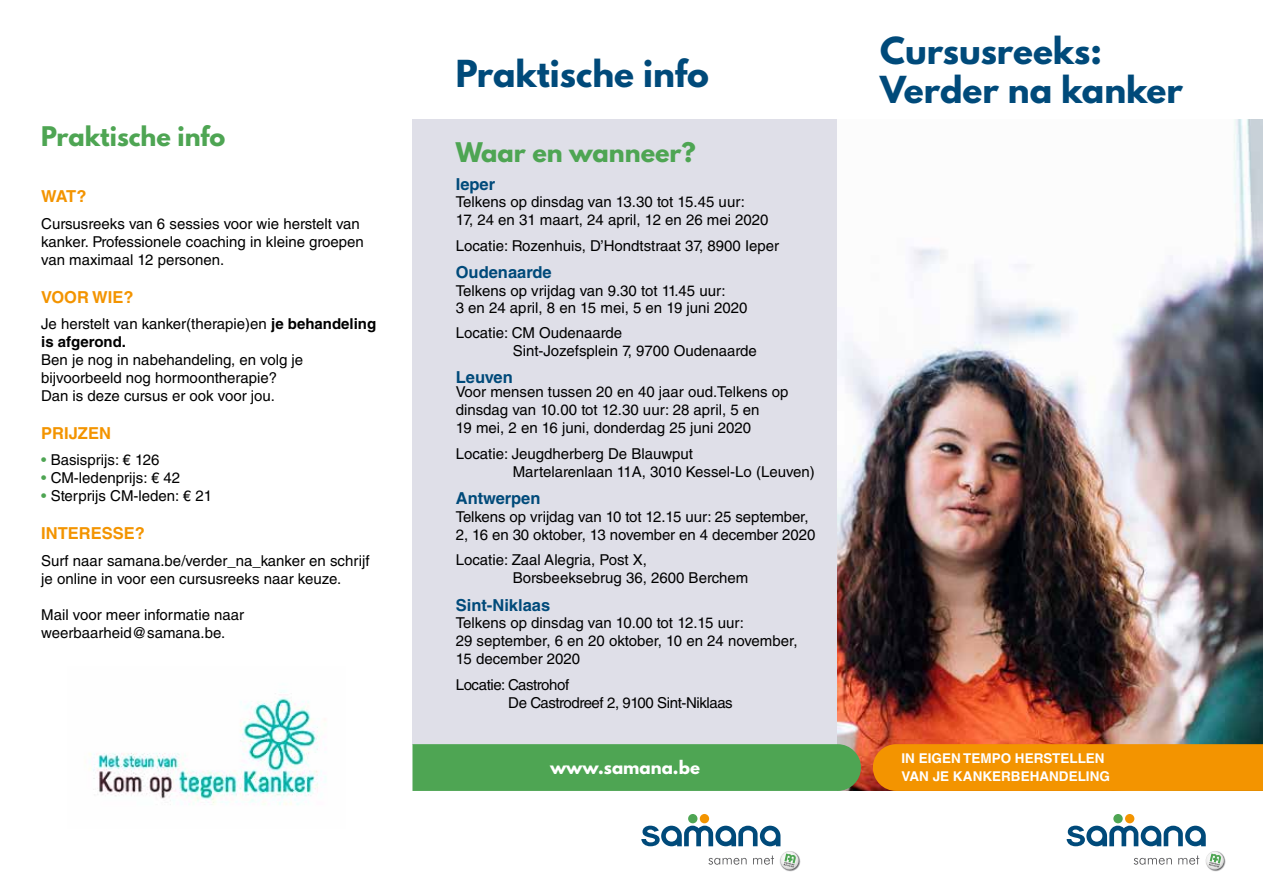
<style>
.page{position:relative;width:1263px;height:893px;background:#fff}
.page>*{position:absolute;margin:0;border:0;box-sizing:border-box;transform-origin:0 0}
.t1{font:700 33px/39.6px "League Spartan";color:#004a7a}
.t2{font:700 24px "League Spartan";color:#4ea553}
.t3{font:700 16.5px "Helvetica LT Std";color:#004a7a}
.t4{font:700 16.5px "Helvetica LT Std";color:#f39400}
.t5{font:700 16.5px "League Spartan";color:#fff}
.t6{font:15px/18px "Helvetica LT Std";color:#000}
.t7{font:15px/18px "Helvetica LT Std";letter-spacing:-.025em;color:#000}
.t8{font:700 13.5px "Helvetica LT Std";color:#fff}
.s1{font-weight:700}
.s2{color:#4ea553}
</style>
<div class="page">
<div style="left:412px;top:119px;width:426px;height:625px;background:#dfdfe8"></div>
<svg style="left:1134px;top:858px;width:38px;height:7px"></svg>
<svg style="left:1178px;top:855px;width:21px;height:10px"></svg>
<img style="left:1205px;top:851px;width:21px;height:20px">
<svg style="left:1206px;top:851px;width:18px;height:19px"></svg>
<svg style="left:1206px;top:852px;width:17px;height:16px"></svg>
<svg style="left:1067px;top:826px;width:139px;height:20px"></svg>
<div style="left:1113px;top:814px;width:10px;height:9px;background:#4ea553;border-radius:50%"></div>
<div style="left:1125px;top:814px;width:9px;height:9px;background:#f39400;border-radius:50%"></div>
<svg style="left:708px;top:858px;width:39px;height:7px"></svg>
<svg style="left:753px;top:855px;width:21px;height:10px"></svg>
<img style="left:780px;top:851px;width:20px;height:20px">
<svg style="left:780px;top:851px;width:19px;height:19px"></svg>
<svg style="left:781px;top:852px;width:17px;height:16px"></svg>
<svg style="left:641px;top:826px;width:139px;height:20px"></svg>
<div style="left:688px;top:814px;width:9px;height:9px;background:#4ea553;border-radius:50%"></div>
<div style="left:700px;top:814px;width:9px;height:9px;background:#f39400;border-radius:50%"></div>
<img style="left:838px;top:119px;width:425px;height:672px">
<div style="left:873px;top:744px;width:390px;height:47px;background:#f39400"></div>
<div style="left:412px;top:744px;width:449px;height:47px;background:#4ea553"></div>
<img style="left:89px;top:690px;width:237px;height:115px">
<h2 class="t2" style="left:41px;top:117px;width:186px">Praktische info</h2>
<p class="t4" style="left:41px;top:186px;width:47px">WAT?</p>
<p class="t6" style="left:41px;top:214px;width:324px">Cursusreeks van 6 sessies voor wie herstelt van kanker. Professionele coaching in kleine groepen van maximaal 12 personen.</p>
<p class="t4" style="left:41px;top:287px;width:94px">VOOR WIE?</p>
<p class="t6" style="left:41px;top:315px;width:336px">Je herstelt van kanker(therapie)en <span class="s1">je behandeling is afgerond.</span></p>
<p class="t6" style="left:41px;top:351px;width:263px">Ben je nog in nabehandeling, en volg je bijvoorbeeld nog hormoontherapie?<br>Dan is deze cursus er ook voor jou.</p>
<p class="t4" style="left:41px;top:423px;width:71px">PRIJZEN</p>
<p class="t6" style="left:41px;top:451px;width:120px"><span class="s2">•</span> Basisprijs: € 126</p>
<p class="t6" style="left:41px;top:469px;width:140px"><span class="s2">•</span> CM-ledenprijs: € 42</p>
<p class="t6" style="left:41px;top:487px;width:172px"><span class="s2">•</span> Sterprijs CM-leden: € 21</p>
<p class="t4" style="left:41px;top:523px;width:105px">INTERESSE?</p>
<p class="t6" style="left:41px;top:551px;width:330px">Surf naar samana.be/verder_na_kanker en schrijf je online in voor een cursusreeks naar keuze.</p>
<p class="t6" style="left:41px;top:605px;width:204px">Mail voor meer informatie naar weerbaarheid@samana.be.</p>
<h1 class="t1" style="left:456px;top:53px;width:255px">Praktische info</h1>
<h2 class="t2" style="left:456px;top:133px;width:242px">Waar en wanneer?</h2>
<p class="t3" style="left:456px;top:174px;width:41px">Ieper</p>
<p class="t6" style="left:456px;top:193px;width:314px">Telkens op dinsdag van 13.30 tot 15.45 uur:<br>17, 24 en 31 maart, 24 april, 12 en 26 mei 2020</p>
<p class="t6" style="left:456px;top:237px;width:325px">Locatie: Rozenhuis, D’Hondtstraat 37, 8900 Ieper</p>
<p class="t3" style="left:456px;top:262px;width:97px">Oudenaarde</p>
<p class="t6" style="left:456px;top:282px;width:293px;line-height:17.5px">Telkens op vrijdag van 9.30 tot 11.45 uur:<br>3 en 24 april, 8 en 15 mei, 5 en 19 juni 2020</p>
<p class="t6" style="left:513px;top:324px;width:246px;line-height:17.5px;text-indent:-57px">Locatie: CM Oudenaarde<br>Sint-Jozefsplein 7, 9700 Oudenaarde</p>
<p class="t3" style="left:456px;top:367px;width:59px">Leuven</p>
<p class="t6" style="left:456px;top:383px;width:334px">Voor mensen tussen 20 en 40 jaar oud.Telkens op dinsdag van 10.00 tot 12.30 uur: 28 april, 5 en<br>19 mei, 2 en 16 juni, donderdag 25 juni 2020</p>
<p class="t6" style="left:513px;top:445px;width:304px;text-indent:-57px">Locatie: Jeugdherberg De Blauwput<br>Martelarenlaan 11A, 3010 Kessel-Lo (Leuven)</p>
<p class="t3" style="left:456px;top:488px;width:86px">Antwerpen</p>
<p class="t6" style="left:456px;top:507px;width:361px">Telkens op vrijdag van 10 tot 12.15 uur: 25 september,<br>2, 16 en 30 oktober, 13 november en 4 december 2020</p>
<p class="t6" style="left:513px;top:551px;width:237px;text-indent:-57px">Locatie: Zaal Alegria, Post X,<br>Borsbeeksebrug 36, 2600 Berchem</p>
<p class="t3" style="left:456px;top:595px;width:96px">Sint-Niklaas</p>
<p class="t6" style="left:456px;top:614px;width:343px">Telkens op dinsdag van 10.00 tot 12.15 uur:<br>29 september, 6 en 20 oktober, 10 en 24 november,<br>15 december 2020</p>
<p class="t7" style="left:508px;top:675px;width:226px;text-indent:-52px">Locatie: Castrohof<br>De Castrodreef 2, 9100 Sint-Niklaas</p>
<p class="t5" style="left:550px;top:754px;width:151px">www.samana.be</p>
<h1 class="t1" style="left:880px;top:30px;width:304px">Cursusreeks:<br>Verder na kanker</h1>
<p class="t8" style="left:901px;top:750px;width:205px">IN EIGEN TEMPO HERSTELLEN</p>
<p class="t8" style="left:901px;top:768px;width:210px">VAN JE KANKERBEHANDELING</p>
</div>
